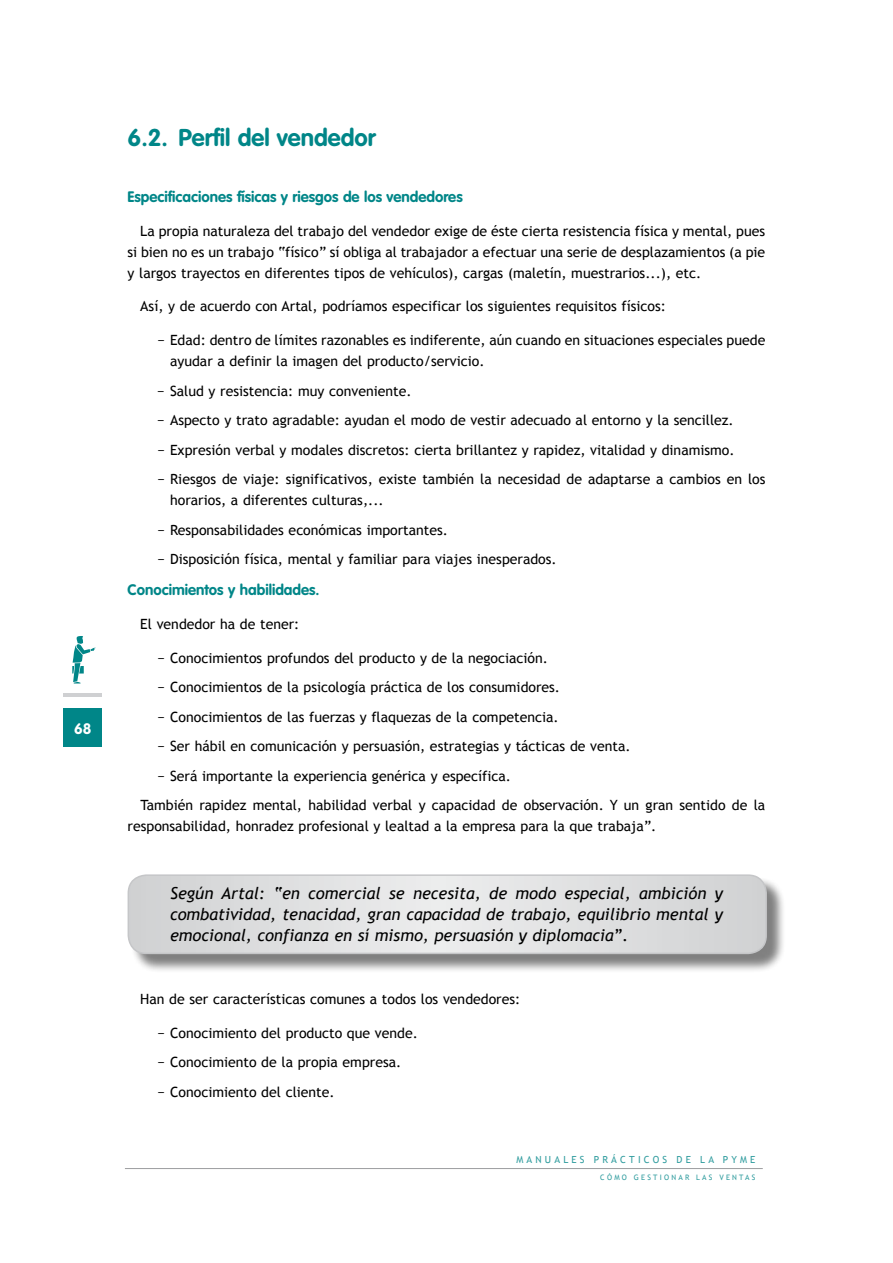
<style>
.page{position:relative;width:893px;height:1263px;background:#fff}
.page>*{position:absolute;margin:0;border:0;box-sizing:border-box;transform-origin:0 0}
.t1{font:700 24px "VAG Rounded";color:#008688}
.t2{font:italic 16.5px/21px "Trebuchet MS";color:#000;text-align:justify}
.t3{font:700 15px "VAG Rounded";color:#008688}
.t4{font:700 15px "VAG Rounded";color:#fff}
.t5{font:14.1px/29.5px "Trebuchet MS";color:#000}
.t6{font:9.75px "Trebuchet MS";letter-spacing:.325em;color:#339ea0}
.t7{font:7.5px "Trebuchet MS";letter-spacing:.3em;color:#339ea0}
</style>
<div class="page">
<div style="left:130px;top:877px;width:662px;height:102px;background:#000;opacity:.5"></div>
<svg style="left:128px;top:877px;width:638px;height:76px;background:#dedfdf"></svg>
<div style="left:128px;top:874px;width:639px;height:80px;border:2px solid #c5c6c8;border-radius:18px"></div>
<div style="left:64px;top:709px;width:38px;height:38px;background:#008688"></div>
<hr style="left:64px;top:693px;width:38px;height:4px;background:#cfd0d2">
<hr style="left:125px;top:1168px;width:638px;height:1px;background:#9c9d9f">
<svg style="left:72px;top:636px;width:24px;height:47px"></svg>
<p class="t4" style="left:74px;top:720px;width:19px">68</p>
<h1 class="t1" style="left:128px;top:124px;width:250px">6.2. Perfil del vendedor</h1>
<p class="t3" style="left:128px;top:188px;width:337px">Especificaciones físicas y riesgos de los vendedores</p>
<p class="t5" style="left:128px;top:220px;width:639px;line-height:21px;text-align:justify;text-indent:13px">La propia naturaleza del trabajo del vendedor exige de éste cierta resistencia física y mental, pues si bien no es un trabajo “físico” sí obliga al trabajador a efectuar una serie de desplazamientos (a pie y largos trayectos en diferentes tipos de vehículos), cargas (maletín, muestrarios...), etc.</p>
<p class="t5" style="left:140px;top:292px;width:527px">Así, y de acuerdo con Artal, podríamos especificar los siguientes requisitos físicos:</p>
<p class="t5" style="left:170px;top:330px;width:597px;line-height:21px;text-indent:-13px">− Edad: dentro de límites razonables es indiferente, aún cuando en situaciones especiales puede ayudar a definir la imagen del producto/servicio.</p>
<p class="t5" style="left:157px;top:376px;width:610px">− Salud y resistencia: muy conveniente.<br>− Aspecto y trato agradable: ayudan el modo de vestir adecuado al entorno y la sencillez.<br>− Expresión verbal y modales discretos: cierta brillantez y rapidez, vitalidad y dinamismo.<br>− Riesgos de viaje: significativos, existe también la necesidad de adaptarse a cambios en los</p>
<p class="t5" style="left:157px;top:486px;width:401px;text-indent:13px">horarios, a diferentes culturas,...<br>− Responsabilidades económicas importantes.<br>− Disposición física, mental y familiar para viajes inesperados.</p>
<p class="t3" style="left:128px;top:581px;width:194px">Conocimientos y habilidades.</p>
<p class="t5" style="left:140px;top:609px;width:161px">El vendedor ha de tener:</p>
<p class="t5" style="left:157px;top:643px;width:392px">− Conocimientos profundos del producto y de la negociación.</p>
<p class="t5" style="left:157px;top:672px;width:404px">− Conocimientos de la psicología práctica de los consumidores.</p>
<p class="t5" style="left:157px;top:702px;width:403px">− Conocimientos de las fuerzas y flaquezas de la competencia.</p>
<p class="t5" style="left:157px;top:731px;width:475px">− Ser hábil en comunicación y persuasión, estrategias y tácticas de venta.</p>
<p class="t5" style="left:157px;top:761px;width:355px">− Será importante la experiencia genérica y específica.</p>
<p class="t5" style="left:140px;top:790px;width:626px">También rapidez mental, habilidad verbal y capacidad de observación. Y un gran sentido de la</p>
<p class="t5" style="left:128px;top:811px;width:530px">responsabilidad, honradez profesional y lealtad a la empresa para la que trabaja”.</p>
<p class="t2" style="left:170px;top:882px;width:554px">Según Artal: “en comercial se necesita, de modo especial, ambición y combatividad, tenacidad, gran capacidad de trabajo, equilibrio mental y emocional, confianza en sí mismo, persuasión y diplomacia”.</p>
<p class="t5" style="left:140px;top:984px;width:381px">Han de ser características comunes a todos los vendedores:</p>
<p class="t5" style="left:157px;top:1018px;width:262px">− Conocimiento del producto que vende. − Conocimiento de la propia empresa.<br>− Conocimiento del cliente.</p>
<p class="t6" style="left:516px;top:1154px;width:240px">MANUALES PRÁCTICOS DE LA PYME</p>
<p class="t7" style="left:600px;top:1173px;width:157px">CÓMO GESTIONAR LAS VENTAS</p>
</div>
